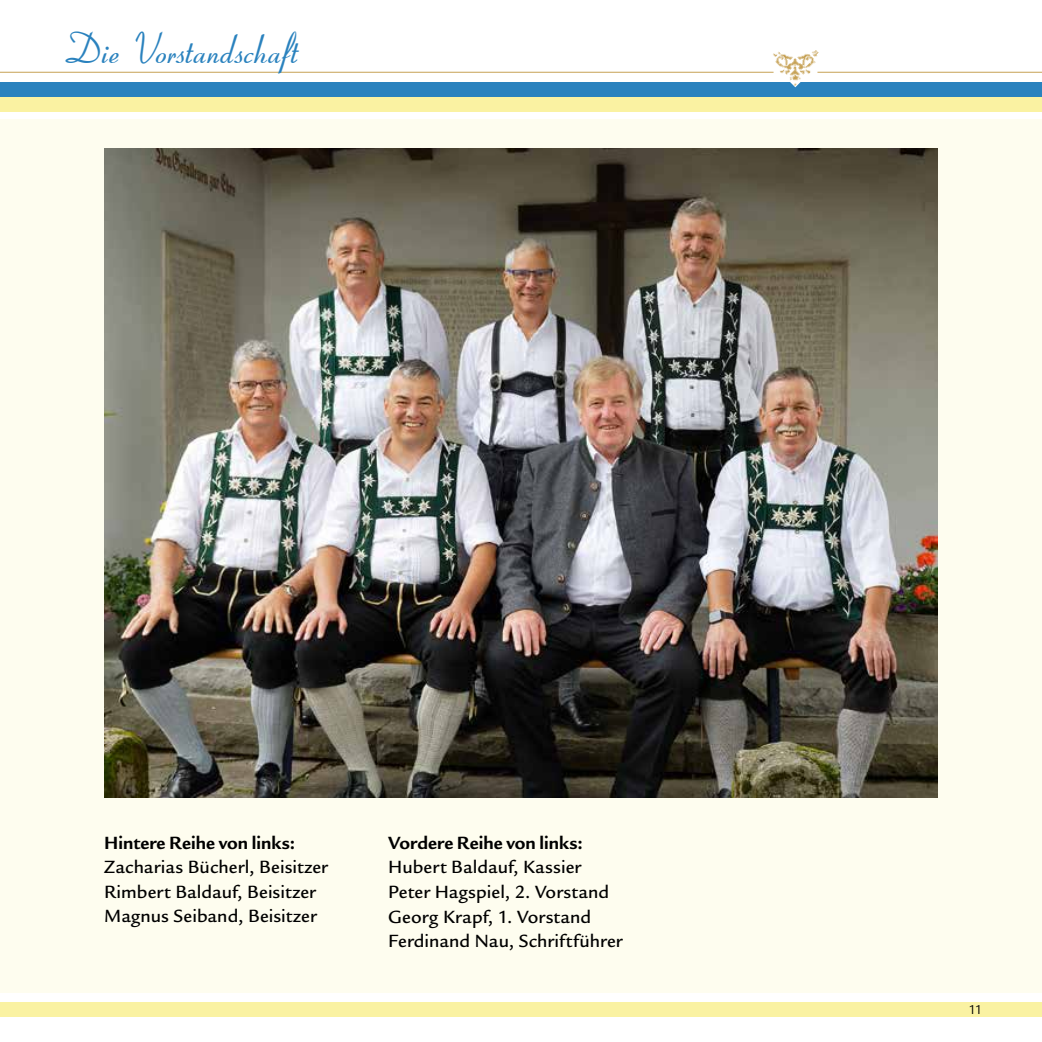
<style>
.page{position:relative;width:1042px;height:1042px;background:#fff}
.page>*{position:absolute;margin:0;border:0;box-sizing:border-box;transform-origin:0 0}
.t1{font:42px "Coronet Com";letter-spacing:-.005em;color:#2a82be}
.t2{font:500 19.25px/24.5px "Legacy Sans ITC Pro";letter-spacing:.005em;color:#000}
.t3{font:700 19.25px "Legacy Sans ITC Pro";color:#000}
.t4{font:14px "Legacy Sans Std";color:#000}
</style>
<div class="page">
<hr style="left:0;top:72px;width:773px;height:1px;background:#c6a154">
<hr style="left:817px;top:72px;width:225px;height:1px;background:#c6a154">
<div style="left:0;top:82px;width:1042px;height:15px;background:#2a82be"></div>
<div style="left:0;top:97px;width:1042px;height:15px;background:#faf2a2"></div>
<div style="left:0;top:1002px;width:1042px;height:15px;background:#faf2a2"></div>
<img style="left:765px;top:50px;width:59px;height:37px">
<div style="left:0;top:119px;width:1042px;height:873px;background:#fefdef"></div>
<img style="left:104px;top:149px;width:833px;height:649px">
<h1 class="t1" style="left:60px;top:24px;width:235px">Die Vorstandschaft</h1>
<p class="t3" style="left:104px;top:831px;width:192px">Hintere Reihe von links:</p>
<p class="t2" style="left:104px;top:855px;width:225px">Zacharias Bücherl, Beisitzer<br>Rimbert Baldauf, Beisitzer<br>Magnus Seiband, Beisitzer</p>
<p class="t3" style="left:388px;top:831px;width:196px">Vordere Reihe von links:</p>
<p class="t2" style="left:388px;top:855px;width:236px">Hubert Baldauf, Kassier<br>Peter Hagspiel, 2. Vorstand<br>Georg Krapf, 1. Vorstand<br>Ferdinand Nau, Schriftführer</p>
<p class="t4" style="left:968px;top:1002px;width:15px">11</p>
</div>
